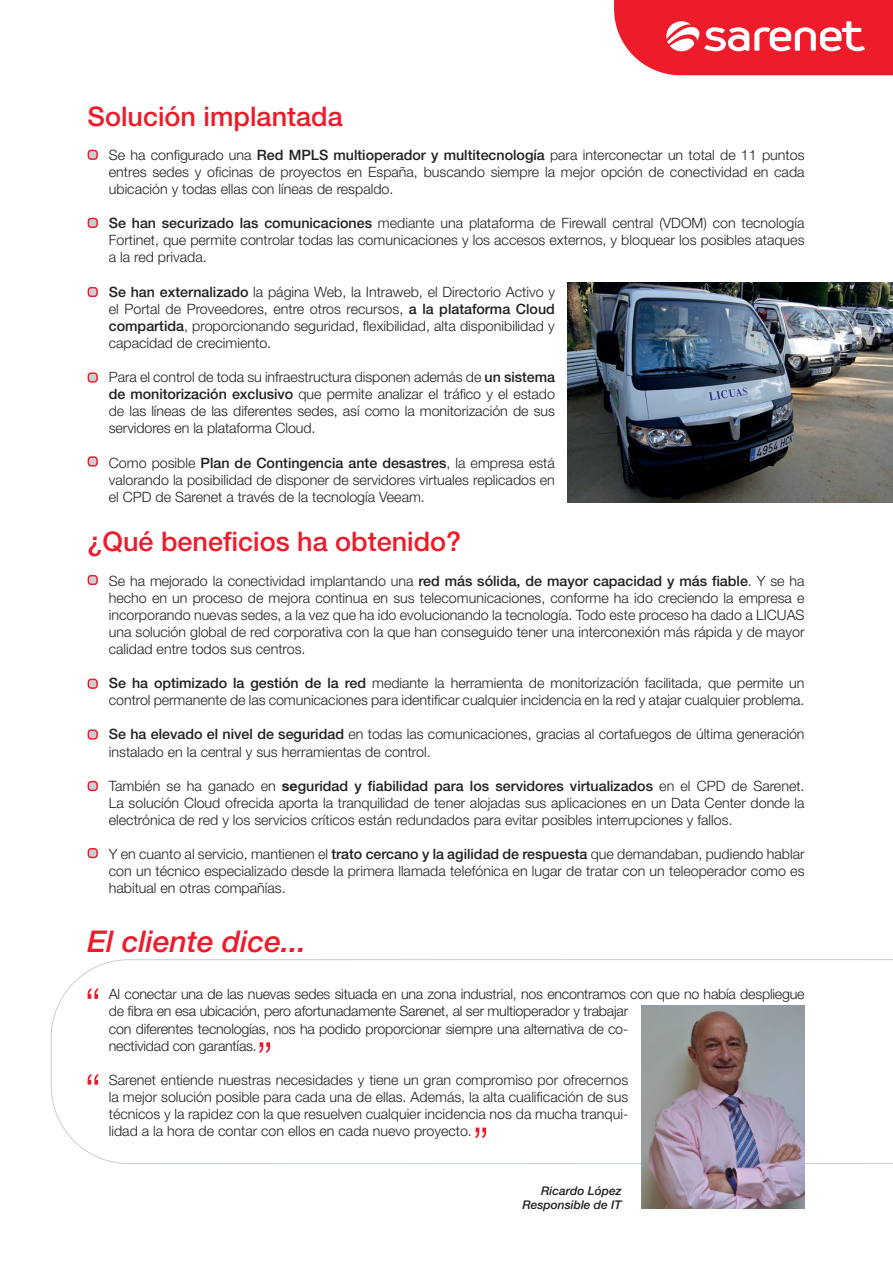
<style>
.page{position:relative;width:893px;height:1263px;background:#fff}
.page>*{position:absolute;margin:0;border:0;box-sizing:border-box;transform-origin:0 0}
.t1{font:italic 500 30px "Helvetica Neue LT Std";color:#ee1b2a}
.t2{font:500 27px "Helvetica Neue LT Std";color:#ee1b2a}
.t3{font:300 14.25px/17.1px "Helvetica Neue LT Std";color:#231f20;text-align:justify}
.t4{font:italic 500 12px/14.4px "Helvetica Neue LT Std";color:#231f20;text-align:right}
.s1{font-weight:500}
.s2{font-weight:700}
</style>
<div class="page">
<svg style="left:614px;top:0;width:279px;height:75px;background:#f03e4b"></svg>
<div style="left:88px;top:150px;width:9px;height:9px;background:#c7cfd2;border-radius:3px"></div>
<div style="left:88px;top:150px;width:10px;height:10px;border:1px solid #ee1b2a;border-radius:3px"></div>
<div style="left:88px;top:218px;width:9px;height:9px;background:#c7cfd2;border-radius:3px"></div>
<div style="left:88px;top:218px;width:10px;height:10px;border:1px solid #ee1b2a;border-radius:3px"></div>
<div style="left:88px;top:288px;width:9px;height:8px;background:#c7cfd2;border-radius:3px"></div>
<div style="left:88px;top:287px;width:10px;height:10px;border:1px solid #ee1b2a;border-radius:3px"></div>
<div style="left:88px;top:373px;width:9px;height:9px;background:#c7cfd2;border-radius:3px"></div>
<div style="left:88px;top:372px;width:10px;height:11px;border:1px solid #ee1b2a;border-radius:3px"></div>
<div style="left:88px;top:457px;width:9px;height:9px;background:#c7cfd2;border-radius:3px"></div>
<div style="left:88px;top:456px;width:10px;height:11px;border:1px solid #ee1b2a;border-radius:3px"></div>
<div style="left:88px;top:576px;width:9px;height:8px;background:#c7cfd2;border-radius:3px"></div>
<div style="left:88px;top:575px;width:10px;height:10px;border:1px solid #ee1b2a;border-radius:3px"></div>
<div style="left:88px;top:679px;width:9px;height:9px;background:#c7cfd2;border-radius:3px"></div>
<div style="left:88px;top:679px;width:10px;height:10px;border:1px solid #ee1b2a;border-radius:3px"></div>
<div style="left:88px;top:730px;width:9px;height:9px;background:#c7cfd2;border-radius:3px"></div>
<div style="left:88px;top:729px;width:10px;height:11px;border:1px solid #ee1b2a;border-radius:3px"></div>
<div style="left:88px;top:782px;width:9px;height:8px;background:#c7cfd2;border-radius:3px"></div>
<div style="left:88px;top:781px;width:10px;height:10px;border:1px solid #ee1b2a;border-radius:3px"></div>
<div style="left:88px;top:849px;width:9px;height:8px;background:#c7cfd2;border-radius:3px"></div>
<div style="left:88px;top:848px;width:10px;height:10px;border:1px solid #ee1b2a;border-radius:3px"></div>
<svg style="left:51px;top:959px;width:842px;height:205px"></svg>
<svg style="left:259px;top:1042px;width:11px;height:11px"></svg>
<svg style="left:475px;top:1127px;width:11px;height:11px"></svg>
<svg style="left:88px;top:988px;width:10px;height:11px"></svg>
<svg style="left:88px;top:1074px;width:10px;height:11px"></svg>
<img style="left:641px;top:1006px;width:163px;height:203px">
<img style="left:568px;top:282px;width:325px;height:221px">
<h2 class="t2" style="left:88px;top:100px;width:257px">Solución implantada</h2>
<p class="t3" style="left:109px;top:146px;width:697px">Se ha configurado una <span class="s1">Red MPLS multioperador y multitecnología</span> para interconectar un total de 11 puntos entres sedes y oficinas de proyectos en España, buscando siempre la mejor opción de conectividad en cada ubicación y todas ellas con líneas de respaldo.</p>
<p class="t3" style="left:109px;top:214px;width:697px"><span class="s1">Se han securizado las comunicaciones</span> mediante una plataforma de Firewall central (VDOM) con tecnología Fortinet, que permite controlar todas las comunicaciones y los accesos externos, y bloquear los posibles ataques a la red privada.</p>
<p class="t3" style="left:109px;top:283px;width:448px"><span class="s1">Se han externalizado</span> la página Web, la Intraweb, el Directorio Activo y el Portal de Proveedores, entre otros recursos, <span class="s1">a la plataforma Cloud compartida</span>, proporcionando seguridad, flexibilidad, alta disponibilidad y capacidad de crecimiento.</p>
<p class="t3" style="left:109px;top:368px;width:448px">Para el control de toda su infraestructura disponen además de <span class="s1">un sistema de monitorización exclusivo</span> que permite analizar el tráfico y el estado de las líneas de las diferentes sedes, así como la monitorización de sus servidores en la plataforma Cloud.</p>
<p class="t3" style="left:109px;top:454px;width:448px">Como posible <span class="s1">Plan de Contingencia ante desastres</span>, la empresa está valorando la posibilidad de disponer de servidores virtuales replicados en el CPD de Sarenet a través de la tecnología Veeam.</p>
<h2 class="t2" style="left:88px;top:526px;width:375px">¿Qué beneficios ha obtenido?</h2>
<p class="t3" style="left:109px;top:572px;width:697px">Se ha mejorado la conectividad implantando una <span class="s1">red más sólida, de mayor capacidad y más fiable</span>. Y se ha hecho en un proceso de mejora continua en sus telecomunicaciones, conforme ha ido creciendo la empresa e incorporando nuevas sedes, a la vez que ha ido evolucionando la tecnología. Todo este proceso ha dado a LICUAS una solución global de red corporativa con la que han conseguido tener una interconexión más rápida y de mayor calidad entre todos sus centros.</p>
<p class="t3" style="left:109px;top:674px;width:697px"><span class="s1">Se ha optimizado la gestión de la red</span> mediante la herramienta de monitorización facilitada, que permite un control permanente de las comunicaciones para identificar cualquier incidencia en la red y atajar cualquier problema.</p>
<p class="t3" style="left:109px;top:725px;width:697px"><span class="s1">Se ha elevado el nivel de seguridad</span> en todas las comunicaciones, gracias al cortafuegos de última generación instalado en la central y sus herramientas de control.</p>
<p class="t3" style="left:109px;top:777px;width:697px">También se ha ganado en <span class="s2">se</span><span class="s1">guridad y fiabilidad para los servidores virtualizados</span> en el CPD de Sarenet.<br>La solución Cloud ofrecida aporta la tranquilidad de tener alojadas sus aplicaciones en un Data Center donde la electrónica de red y los servicios críticos están redundados para evitar posibles interrupciones y fallos.</p>
<p class="t3" style="left:109px;top:845px;width:697px">Y en cuanto al servicio, mantienen el <span class="s1">trato cercano y la agilidad de respuesta</span> que demandaban, pudiendo hablar con un técnico especializado desde la primera llamada telefónica en lugar de tratar con un teleoperador como es habitual en otras compañías.</p>
<h1 class="t1" style="left:88px;top:923px;width:220px">El cliente dice...</h1>
<p class="t3" style="left:109px;top:985px;width:697px;text-align:left">Al conectar una de las nuevas sedes situada en una zona industrial, nos encontramos con que no había despliegue de fibra en esa ubicación, pero afortunadamente Sarenet, al ser multioperador y trabajar<br>con diferentes tecnologías, nos ha podido proporcionar siempre una alternativa de co-<br>nectividad con garantías.</p>
<p class="t3" style="left:109px;top:1071px;width:521px">Sarenet entiende nuestras necesidades y tiene un gran compromiso por ofrecernos la mejor solución posible para cada una de ellas. Además, la alta cualificación de sus técnicos y la rapidez con la que resuelven cualquier incidencia nos da mucha tranqui&shy;lidad a la hora de contar con ellos en cada nuevo proyecto.</p>
<p class="t4" style="left:522px;top:1183px;width:101px">Ricardo López<br>Responsible de IT</p>
</div>
